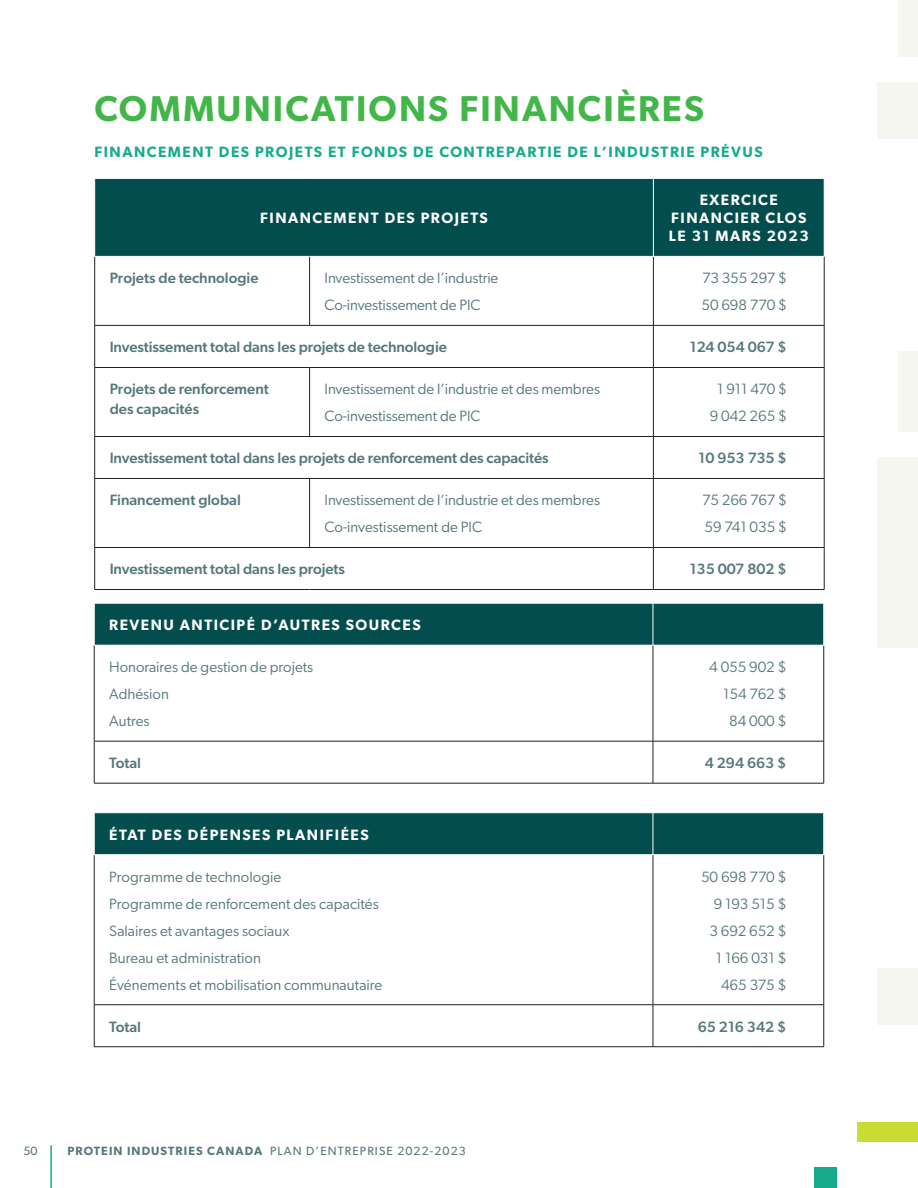
<style>
.page{position:relative;width:918px;height:1188px;background:#fff}
.page>*{position:absolute;margin:0;border:0;box-sizing:border-box;transform-origin:0 0}
.Heading_1{font:600 36px "Gibson";letter-spacing:.06em;color:#42b649}
.table_list{font:15px "Gibson";letter-spacing:-.005em;color:#55787c}
.table_list-2{font:500 15px/19.5px "Gibson";letter-spacing:-.005em;color:#55787c}
.Heading_3{font:600 15px/18px "Gibson";letter-spacing:.1em;color:#fff;text-align:center}
.t1{font:600 15px "Gibson";letter-spacing:.1em;color:#17ab8b}
.t2{font:12px "Gibson";letter-spacing:.09em;color:#55787c}
.s1{font-weight:600}
</style>
<div class="page">
<hr style="left:50px;top:1145px;width:2px;height:43px;background:#17ab8b">
<div style="left:878px;top:82px;width:40px;height:57px;background:#f6f6f1"></div>
<div style="left:878px;top:968px;width:40px;height:56px;background:#f6f6f1"></div>
<div style="left:898px;top:0;width:20px;height:57px;background:#f6f6f1"></div>
<div style="left:857px;top:1122px;width:61px;height:20px;background:#cadb34"></div>
<div style="left:814px;top:1167px;width:23px;height:21px;background:#17ab8b"></div>
<div style="left:878px;top:457px;width:40px;height:191px;background:#f6f6f1"></div>
<div style="left:898px;top:351px;width:20px;height:80px;background:#f6f6f1"></div>
<div style="left:95px;top:179px;width:729px;height:77px;background:#034d4e"></div>
<hr style="left:94px;top:257px;width:1px;height:68px;background:#231f20">
<hr style="left:309px;top:257px;width:1px;height:68px;background:#231f20">
<hr style="left:653px;top:257px;width:1px;height:68px;background:#231f20">
<hr style="left:824px;top:257px;width:1px;height:68px;background:#231f20">
<hr style="left:94px;top:325px;width:216px;height:1px;background:#231f20">
<hr style="left:94px;top:326px;width:1px;height:41px;background:#231f20">
<hr style="left:310px;top:325px;width:343px;height:1px;background:#231f20">
<hr style="left:653px;top:325px;width:171px;height:1px;background:#231f20">
<hr style="left:653px;top:326px;width:1px;height:41px;background:#231f20">
<hr style="left:824px;top:326px;width:1px;height:41px;background:#231f20">
<hr style="left:94px;top:367px;width:216px;height:1px;background:#231f20">
<hr style="left:94px;top:368px;width:1px;height:68px;background:#231f20">
<hr style="left:310px;top:367px;width:343px;height:1px;background:#231f20">
<hr style="left:309px;top:368px;width:1px;height:68px;background:#231f20">
<hr style="left:653px;top:367px;width:171px;height:1px;background:#231f20">
<hr style="left:653px;top:368px;width:1px;height:68px;background:#231f20">
<hr style="left:824px;top:368px;width:1px;height:68px;background:#231f20">
<hr style="left:94px;top:436px;width:216px;height:1px;background:#231f20">
<hr style="left:94px;top:437px;width:1px;height:41px;background:#231f20">
<hr style="left:310px;top:436px;width:343px;height:1px;background:#231f20">
<hr style="left:653px;top:436px;width:171px;height:1px;background:#231f20">
<hr style="left:653px;top:437px;width:1px;height:41px;background:#231f20">
<hr style="left:824px;top:437px;width:1px;height:41px;background:#231f20">
<hr style="left:94px;top:478px;width:216px;height:1px;background:#231f20">
<hr style="left:94px;top:479px;width:1px;height:68px;background:#231f20">
<hr style="left:310px;top:478px;width:343px;height:1px;background:#231f20">
<hr style="left:309px;top:479px;width:1px;height:68px;background:#231f20">
<hr style="left:653px;top:478px;width:171px;height:1px;background:#231f20">
<hr style="left:653px;top:479px;width:1px;height:68px;background:#231f20">
<hr style="left:824px;top:479px;width:1px;height:68px;background:#231f20">
<hr style="left:94px;top:547px;width:216px;height:1px;background:#231f20">
<hr style="left:94px;top:548px;width:1px;height:41px;background:#231f20">
<hr style="left:310px;top:547px;width:343px;height:1px;background:#231f20">
<hr style="left:653px;top:547px;width:171px;height:1px;background:#231f20">
<hr style="left:653px;top:548px;width:1px;height:41px;background:#231f20">
<hr style="left:824px;top:548px;width:1px;height:41px;background:#231f20">
<hr style="left:94px;top:589px;width:216px;height:1px;background:#231f20">
<hr style="left:310px;top:589px;width:343px;height:1px;background:#231f20">
<hr style="left:653px;top:589px;width:171px;height:1px;background:#231f20">
<hr style="left:653px;top:179px;width:1px;height:77px;background:#fff">
<div style="left:95px;top:604px;width:729px;height:41px;background:#034d4e"></div>
<hr style="left:94px;top:645px;width:1px;height:96px;background:#231f20">
<hr style="left:653px;top:645px;width:1px;height:96px;background:#231f20">
<hr style="left:824px;top:645px;width:1px;height:96px;background:#231f20">
<hr style="left:94px;top:741px;width:559px;height:1px;background:#231f20">
<hr style="left:94px;top:741px;width:1px;height:42px;background:#231f20">
<hr style="left:653px;top:741px;width:171px;height:1px;background:#231f20">
<hr style="left:653px;top:741px;width:1px;height:42px;background:#231f20">
<hr style="left:824px;top:741px;width:1px;height:42px;background:#231f20">
<hr style="left:94px;top:783px;width:559px;height:1px;background:#231f20">
<hr style="left:653px;top:783px;width:171px;height:1px;background:#231f20">
<hr style="left:653px;top:603px;width:1px;height:42px;background:#fff">
<hr style="left:94px;top:645px;width:559px;height:1px;background:#fff">
<hr style="left:653px;top:645px;width:171px;height:1px;background:#fff">
<div style="left:95px;top:813px;width:729px;height:41px;background:#034d4e"></div>
<hr style="left:94px;top:855px;width:1px;height:150px;background:#231f20">
<hr style="left:653px;top:855px;width:1px;height:150px;background:#231f20">
<hr style="left:824px;top:855px;width:1px;height:150px;background:#231f20">
<hr style="left:94px;top:1004px;width:559px;height:1px;background:#231f20">
<hr style="left:94px;top:1005px;width:1px;height:42px;background:#231f20">
<hr style="left:653px;top:1004px;width:171px;height:1px;background:#231f20">
<hr style="left:653px;top:1005px;width:1px;height:42px;background:#231f20">
<hr style="left:824px;top:1005px;width:1px;height:42px;background:#231f20">
<hr style="left:94px;top:1046px;width:559px;height:1px;background:#231f20">
<hr style="left:653px;top:1046px;width:171px;height:1px;background:#231f20">
<hr style="left:653px;top:813px;width:1px;height:42px;background:#fff">
<p class="Heading_1" style="left:94px;top:87px;width:611px">COMMUNICATIONS FINANCIÈRES</p>
<p class="t1" style="left:94px;top:142px;width:670px">FINANCEMENT DES PROJETS ET FONDS DE CONTREPARTIE DE L’INDUSTRIE PRÉVUS</p>
<p class="Heading_3" style="left:260px;top:209px;width:229px">FINANCEMENT DES PROJETS</p>
<p class="table_list-2" style="left:110px;top:268px;width:150px">Projets de technologie</p>
<p class="table_list" style="left:325px;top:269px;width:175px">Investissement de l’industrie</p>
<p class="table_list" style="left:325px;top:296px;width:157px">Co-investissement de PIC</p>
<p class="Heading_3" style="left:669px;top:191px;width:141px">EXERCICE<br>FINANCIER CLOS<br>LE 31 MARS 2023</p>
<p class="table_list" style="left:702px;top:269px;width:86px">73 355 297 $</p>
<p class="table_list" style="left:702px;top:296px;width:87px">50 698 770 $</p>
<p class="table_list-2" style="left:110px;top:337px;width:339px">Investissement total dans les projets de technologie</p>
<p class="table_list-2" style="left:690px;top:337px;width:98px">124 054 067 $</p>
<p class="table_list-2" style="left:110px;top:379px;width:161px">Projets de renforcement des capacités</p>
<p class="table_list" style="left:325px;top:380px;width:277px">Investissement de l’industrie et des membres</p>
<p class="table_list" style="left:717px;top:380px;width:71px">1 911 470 $</p>
<p class="table_list" style="left:710px;top:407px;width:78px">9 042 265 $</p>
<p class="table_list" style="left:325px;top:407px;width:157px">Co-investissement de PIC</p>
<p class="table_list-2" style="left:110px;top:448px;width:440px">Investissement total dans les projets de renforcement des capacités</p>
<p class="table_list-2" style="left:699px;top:448px;width:90px">10 953 735 $</p>
<p class="table_list-2" style="left:110px;top:490px;width:133px">Financement global</p>
<p class="table_list" style="left:325px;top:491px;width:277px">Investissement de l’industrie et des membres</p>
<p class="table_list" style="left:325px;top:518px;width:159px">Co-investissement de PIC</p>
<p class="table_list" style="left:702px;top:491px;width:86px">75 266 767 $</p>
<p class="table_list" style="left:704px;top:518px;width:84px">59 741 035 $</p>
<p class="table_list-2" style="left:110px;top:559px;width:237px">Investissement total dans les projets</p>
<p class="table_list-2" style="left:690px;top:559px;width:98px">135 007 802 $</p>
<p class="Heading_3" style="left:109px;top:616px;width:313px">REVENU ANTICIPÉ D’AUTRES SOURCES</p>
<p class="table_list" style="left:109px;top:658px;width:206px">Honoraires de gestion de projets</p>
<p class="table_list" style="left:109px;top:685px;width:61px">Adhésion</p>
<p class="table_list" style="left:109px;top:712px;width:42px">Autres</p>
<p class="table_list" style="left:709px;top:658px;width:78px">4 055 902 $</p>
<p class="table_list" style="left:723px;top:685px;width:65px">154 762 $</p>
<p class="table_list" style="left:729px;top:712px;width:59px">84 000 $</p>
<p class="table_list-2" style="left:109px;top:753px;width:33px">Total</p>
<p class="table_list-2" style="left:705px;top:753px;width:83px">4 294 663 $</p>
<p class="Heading_3" style="left:109px;top:825px;width:261px">ÉTAT DES DÉPENSES PLANIFIÉES</p>
<p class="table_list" style="left:109px;top:868px;width:174px">Programme de technologie</p>
<p class="table_list" style="left:109px;top:895px;width:271px">Programme de renforcement des capacités</p>
<p class="table_list" style="left:109px;top:922px;width:182px">Salaires et avantages sociaux</p>
<p class="table_list" style="left:109px;top:949px;width:153px">Bureau et administration</p>
<p class="table_list" style="left:109px;top:976px;width:275px">Événements et mobilisation communautaire</p>
<p class="table_list" style="left:701px;top:868px;width:87px">50 698 770 $</p>
<p class="table_list" style="left:714px;top:895px;width:74px">9 193 515 $</p>
<p class="table_list" style="left:709px;top:922px;width:78px">3 692 652 $</p>
<p class="table_list" style="left:716px;top:949px;width:72px">1 166 031 $</p>
<p class="table_list" style="left:721px;top:976px;width:67px">465 375 $</p>
<p class="table_list-2" style="left:109px;top:1017px;width:33px">Total</p>
<p class="table_list-2" style="left:698px;top:1017px;width:90px">65 216 342 $</p>
<p class="t2" style="left:24px;top:1143px;width:16px">50</p>
<p class="t2" style="left:68px;top:1143px;width:400px"><span class="s1">PROTEIN INDUSTRIES CANADA</span> PLAN D’ENTREPRISE 2022-2023</p>
</div>
